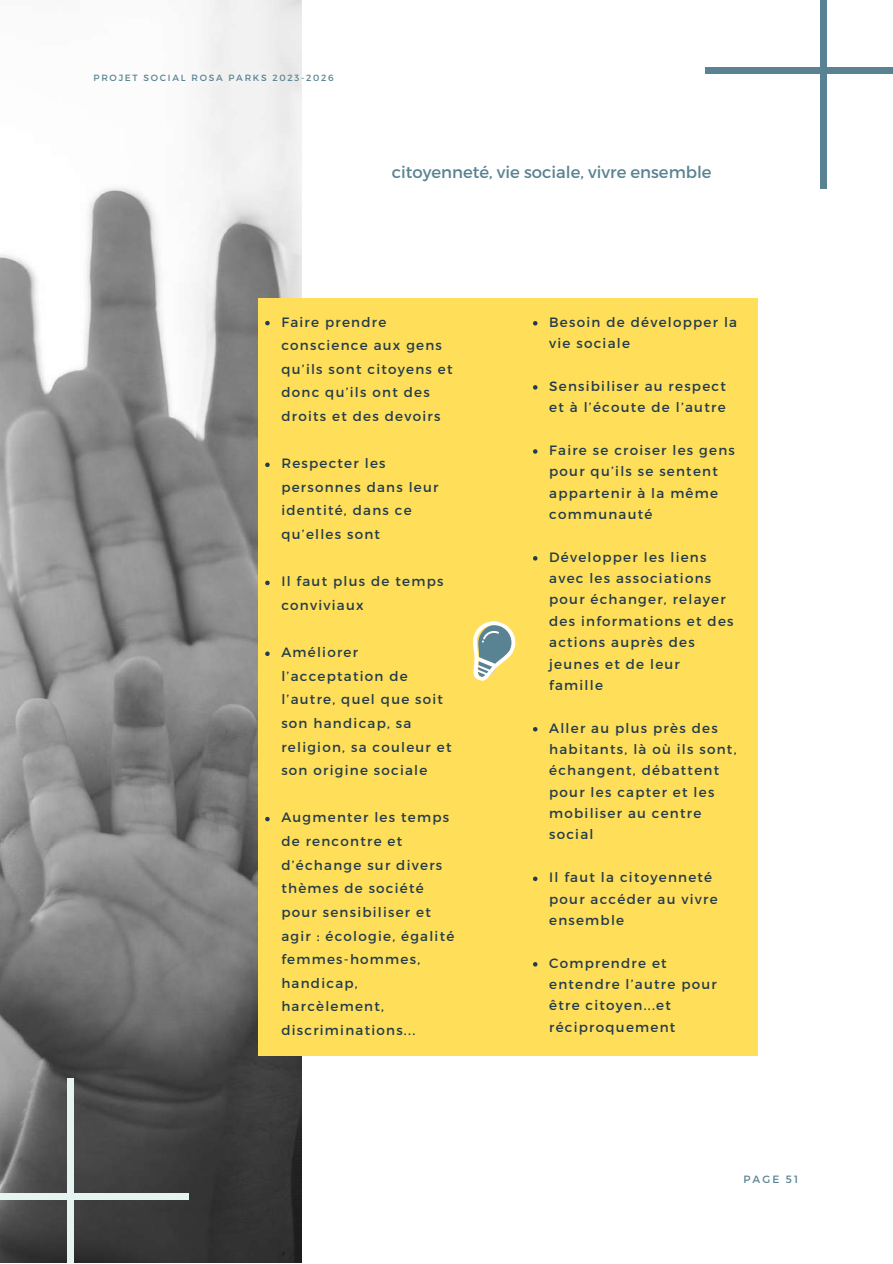
<style>
.page{position:relative;width:893px;height:1264px;background:#fff}
.page>*{position:absolute;margin:0;border:0;box-sizing:border-box;transform-origin:0 0}
.t1{font:16.5px "Montserrat";color:#598392}
.t2{font:13.5px/23.5px "Montserrat";letter-spacing:.09em;color:#233c4b}
.t3{font:10.5px "Montserrat";letter-spacing:.19em;color:#598392}
.t4{font:9px "Montserrat";letter-spacing:.19em;color:#598392}
</style>
<div class="page">
<div style="left:820px;top:0;width:6px;height:189px;background:#598392"></div>
<div style="left:705px;top:68px;width:187px;height:6px;background:#598392"></div>
<img style="left:0;top:0;width:301px;height:1262px">
<div style="left:67px;top:1077px;width:6px;height:185px;background:#e5f4f0"></div>
<div style="left:0;top:1192px;width:189px;height:7px;background:#e5f4f0"></div>
<div style="left:258px;top:298px;width:499px;height:757px;background:#ffde59"></div>
<svg style="left:533px;top:321px;width:4px;height:4px"></svg>
<svg style="left:533px;top:385px;width:4px;height:4px"></svg>
<svg style="left:533px;top:449px;width:4px;height:5px"></svg>
<svg style="left:533px;top:556px;width:4px;height:4px"></svg>
<svg style="left:533px;top:727px;width:4px;height:4px"></svg>
<svg style="left:533px;top:876px;width:4px;height:5px"></svg>
<svg style="left:533px;top:962px;width:4px;height:4px"></svg>
<svg style="left:265px;top:321px;width:5px;height:4px"></svg>
<svg style="left:265px;top:462px;width:5px;height:5px"></svg>
<svg style="left:265px;top:580px;width:5px;height:5px"></svg>
<svg style="left:265px;top:651px;width:5px;height:5px"></svg>
<svg style="left:265px;top:816px;width:5px;height:5px"></svg>
<svg style="left:473px;top:621px;width:43px;height:60px"></svg>
<p class="t4" style="left:94px;top:71px;width:242px">PROJET SOCIAL ROSA PARKS 2023-2026</p>
<p class="t1" style="left:391px;top:161px;width:321px">citoyenneté, vie sociale, vivre ensemble</p>
<p class="t2" style="left:281px;top:309px;width:173px">Faire prendre conscience aux gens qu’ils sont citoyens et donc qu’ils ont des droits et des devoirs</p>
<p class="t2" style="left:281px;top:451px;width:159px">Respecter les personnes dans leur identité, dans ce qu’elles sont</p>
<p class="t2" style="left:281px;top:569px;width:164px">Il faut plus de temps conviviaux</p>
<p class="t2" style="left:281px;top:640px;width:172px">Améliorer l’acceptation de l’autre, quel que soit son handicap, sa religion, sa couleur et son origine sociale</p>
<p class="t2" style="left:281px;top:805px;width:174px">Augmenter les temps de rencontre et d’échange sur divers thèmes de société pour sensibiliser et agir : écologie, égalité femmes-hommes, handicap, harcèlement, discriminations...</p>
<p class="t2" style="left:549px;top:310px;width:189px;line-height:21.3px">Besoin de développer la vie sociale</p>
<p class="t2" style="left:549px;top:374px;width:178px;line-height:21.3px">Sensibiliser au respect et à l’écoute de l’autre</p>
<p class="t2" style="left:549px;top:439px;width:187px;line-height:21.3px">Faire se croiser les gens pour qu’ils se sentent appartenir à la même communauté</p>
<p class="t2" style="left:549px;top:545px;width:186px;line-height:21.3px">Développer les liens avec les associations pour échanger, relayer des informations et des actions auprès des jeunes et de leur famille</p>
<p class="t2" style="left:549px;top:716px;width:189px;line-height:21.3px">Aller au plus près des habitants, là où ils sont, échangent, débattent pour les capter et les mobiliser au centre social</p>
<p class="t2" style="left:549px;top:866px;width:170px;line-height:21.3px">Il faut la citoyenneté pour accéder au vivre ensemble</p>
<p class="t2" style="left:549px;top:951px;width:169px;line-height:21.3px">Comprendre et entendre l’autre pour être citoyen...et réciproquement</p>
<p class="t3" style="left:743px;top:1171px;width:56px">PAGE 51</p>
</div>
